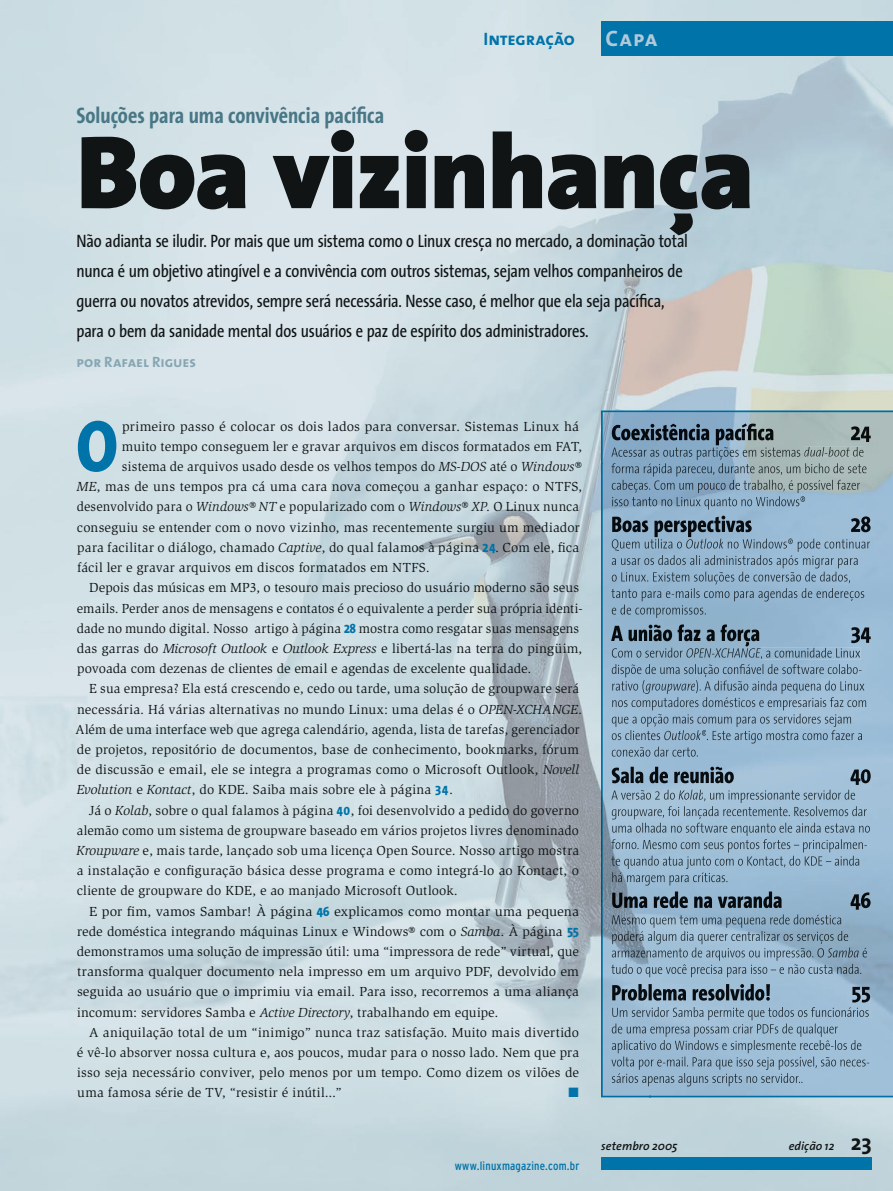
<style>
.page{position:relative;width:893px;height:1191px;background:#fff}
.page>*{position:absolute;margin:0;border:0;box-sizing:border-box;transform-origin:0 0}
.t1{font:900 105px "The Sans";letter-spacing:-.015em;color:#101415}
.t2{font:800 73.35px "The Sans Condensed";color:#0073a9}
.t3{font:700 22.5px "The Sans Condensed";color:#487786}
.t4{font:22.5px "The Sans Bold Caps";color:#b1cada}
.t5{font:18px/30px "The Sans Condensed";letter-spacing:-.01em;color:#101415}
.t6{font:18px "The Sans Bold Caps";letter-spacing:-.015em;color:#0073a9}
.t7{font:15px "The Sans Bold Caps";color:#86a6b2}
.t8{font:13.5px "Slimbach";letter-spacing:.01em;color:#101415}
.t9{font:13.5px "Slimbach";letter-spacing:.01em;color:#101415;scale:1.04 1}
.t10{font:13.5px "Zapf Dingbats";color:#0073a9}
.t11{font:condensed 12px "Interstate";letter-spacing:.015em;color:#0073a9}
.t12{font:italic 600 12px "The Sans";letter-spacing:.005em;color:#101415}
.s1{font-style:italic}
.s2{font-family:"The Sans Condensed";font-weight:800;color:#0073a9}
.s3{font-weight:700;font-style:normal;font-size:22.5px}
</style>
<div class="page">
<img style="left:472px;top:0;width:421px;height:414px">
<img style="left:472px;top:414px;width:158px;height:777px">
<img style="left:630px;top:1097px;width:263px;height:94px">
<img style="left:650px;top:464px;width:243px;height:580px">
<img style="left:650px;top:464px;width:217px;height:12px">
<img style="left:650px;top:480px;width:210px;height:13px">
<img style="left:650px;top:496px;width:155px;height:13px">
<img style="left:650px;top:515px;width:221px;height:22px">
<img style="left:650px;top:538px;width:32px;height:13px">
<img style="left:686px;top:538px;width:38px;height:10px">
<img style="left:724px;top:538px;width:146px;height:14px">
<img style="left:650px;top:555px;width:209px;height:13px">
<img style="left:650px;top:571px;width:201px;height:13px">
<img style="left:650px;top:588px;width:215px;height:13px">
<img style="left:650px;top:604px;width:57px;height:14px">
<img style="left:650px;top:624px;width:221px;height:22px">
<img style="left:650px;top:647px;width:33px;height:10px">
<img style="left:686px;top:648px;width:75px;height:9px">
<img style="left:761px;top:647px;width:99px;height:12px">
<img style="left:650px;top:664px;width:211px;height:13px">
<img style="left:650px;top:683px;width:45px;height:11px">
<img style="left:696px;top:680px;width:169px;height:14px">
<img style="left:650px;top:697px;width:217px;height:13px">
<img style="left:650px;top:713px;width:202px;height:14px">
<img style="left:650px;top:730px;width:11px;height:10px">
<img style="left:664px;top:730px;width:43px;height:10px">
<img style="left:707px;top:730px;width:156px;height:13px">
<img style="left:650px;top:746px;width:48px;height:10px">
<img style="left:650px;top:766px;width:221px;height:19px">
<img style="left:650px;top:789px;width:25px;height:10px">
<img style="left:679px;top:789px;width:25px;height:10px">
<img style="left:704px;top:789px;width:152px;height:14px">
<img style="left:650px;top:806px;width:217px;height:13px">
<img style="left:650px;top:822px;width:220px;height:14px">
<img style="left:650px;top:839px;width:217px;height:13px">
<img style="left:650px;top:855px;width:210px;height:14px">
<img style="left:650px;top:872px;width:78px;height:13px">
<img style="left:650px;top:891px;width:221px;height:18px">
<img style="left:650px;top:914px;width:192px;height:13px">
<img style="left:650px;top:931px;width:199px;height:13px">
<img style="left:650px;top:947px;width:174px;height:13px">
<img style="left:828px;top:947px;width:31px;height:10px">
<svg style="left:859px;top:947px;width:9px;height:10px"></svg>
<img style="left:650px;top:964px;width:212px;height:13px">
<img style="left:650px;top:984px;width:221px;height:18px">
<img style="left:650px;top:1007px;width:219px;height:13px">
<img style="left:650px;top:1023px;width:188px;height:13px">
<img style="left:650px;top:1040px;width:212px;height:4px">
<img style="left:601px;top:410px;width:292px;height:54px">
<img style="left:601px;top:463px;width:49px;height:634px">
<img style="left:649px;top:1044px;width:244px;height:53px">
<div style="left:601px;top:1157px;width:271px;height:12px;background:#0073a9"></div>
<div style="left:601px;top:21px;width:292px;height:34px;background:#0073a9"></div>
<h3 class="t6" style="left:484px;top:24px;width:93px">Integração</h3>
<h3 class="t4" style="left:606px;top:20px;width:54px">Capa</h3>
<h3 class="t3" style="left:77px;top:96px;width:309px">Soluções para uma convivência pacífica</h3>
<h1 class="t1" style="left:77px;top:84px;width:679px">Boa vizinhança</h1>
<p class="t5" style="left:77px;top:226px;width:613px">Não adianta se iludir. Por mais que um sistema como o Linux cresça no mercado, a dominação total nunca é um objetivo atingível e a convivência com outros sistemas, sejam velhos companheiros de guerra ou novatos atrevidos, sempre será necessária. Nesse caso, é melhor que ela seja pacífica, para o bem da sanidade mental dos usuários e paz de espírito dos administradores.</p>
<p class="t7" style="left:77px;top:350px;width:121px">por Rafael Rigues</p>
<h2 class="t2" style="left:77px;top:405px;width:43px">O</h2>
<p class="t8" style="left:122px;top:418px;width:458px">primeiro passo é colocar os dois lados para conversar. Sistemas Linux há</p>
<p class="t8" style="left:122px;top:438px;width:462px">muito tempo conseguem ler e gravar arquivos em discos formatados em FAT,</p>
<p class="t8" style="left:122px;top:459px;width:461px">sistema de arquivos usado desde os velhos tempos do <span class="s1">MS-DOS</span> até o <span class="s1">Windows®</span></p>
<p class="t8" style="left:77px;top:479px;width:507px"><span class="s1">ME</span> , mas de uns tempos pra cá uma cara nova começou a ganhar espaço: o NTFS,</p>
<p class="t8" style="left:77px;top:499px;width:504px">desenvolvido para o <span class="s1">Windows® NT</span> e popularizado com o <span class="s1">Windows® XP</span> . O Linux nunca</p>
<p class="t8" style="left:77px;top:519px;width:504px">conseguiu se entender com o novo vizinho, mas recentemente surgiu um mediador</p>
<p class="t8" style="left:77px;top:539px;width:503px">para facilitar o diálogo, chamado <span class="s1">Captive</span>, do qual falamos à página <span class="s2">24</span>. Com ele, fica</p>
<p class="t8" style="left:77px;top:560px;width:354px">fácil ler e gravar arquivos em discos formatados em NTFS.</p>
<p class="t8" style="left:89px;top:580px;width:491px">Depois das músicas em MP3, o tesouro mais precioso do usuário moderno são seus</p>
<p class="t8" style="left:77px;top:600px;width:507px">emails. Perder anos de mensagens e contatos é o equivalente a perder sua própria identi-</p>
<p class="t8" style="left:77px;top:620px;width:504px">dade no mundo digital. Nosso artigo à página <span class="s2">28</span> mostra como resgatar suas mensagens</p>
<p class="t8" style="left:77px;top:640px;width:507px">das garras do <span class="s1">Microsoft Outlook</span> e <span class="s1">Outlook Express</span> e libertá-las na terra do pingüim,</p>
<p class="t8" style="left:77px;top:661px;width:456px">povoada com dezenas de clientes de email e agendas de excelente qualidade.</p>
<p class="t8" style="left:89px;top:681px;width:491px">E sua empresa? Ela está crescendo e, cedo ou tarde, uma solução de groupware será</p>
<p class="t8" style="left:77px;top:701px;width:506px">necessária. Há várias alternativas no mundo Linux: uma delas é o <span class="s1">OPEN-XCHANGE</span> .</p>
<p class="t8" style="left:75px;top:721px;width:506px">Além de uma interface web que agrega calendário, agenda, lista de tarefas, gerenciador</p>
<p class="t8" style="left:77px;top:741px;width:504px">de projetos, repositório de documentos, base de conhecimento, bookmarks, fórum</p>
<p class="t8" style="left:77px;top:762px;width:504px">de discussão e email, ele se integra a programas como o Microsoft Outlook, <span class="s1">Novell</span></p>
<p class="t8" style="left:77px;top:782px;width:378px"><span class="s1">Evolution</span> e <span class="s1">Kontact</span> , do KDE. Saiba mais sobre ele à página <span class="s2">34</span> .</p>
<p class="t8" style="left:89px;top:802px;width:491px">Já o <span class="s1">Kolab</span> , sobre o qual falamos à página <span class="s2">40</span> , foi desenvolvido a pedido do governo</p>
<p class="t8" style="left:77px;top:822px;width:504px">alemão como um sistema de groupware baseado em vários projetos livres denominado</p>
<p class="t8" style="left:77px;top:842px;width:504px"><span class="s1">Kroupware</span> e, mais tarde, lançado sob uma licença Open Source. Nosso artigo mostra</p>
<p class="t8" style="left:77px;top:863px;width:504px">a instalação e configuração básica desse programa e como integrá-lo ao Kontact, o</p>
<p class="t8" style="left:77px;top:883px;width:382px">cliente de groupware do KDE, e ao manjado Microsoft Outlook.</p>
<p class="t9" style="left:89px;top:903px;width:472px">E por fim, vamos Sambar! À página <span class="s2">46</span> explicamos como montar uma pequena</p>
<p class="t8" style="left:77px;top:923px;width:503px">rede doméstica integrando máquinas Linux e Windows® com o <span class="s1">Samba</span> . À página <span class="s2">55</span></p>
<p class="t8" style="left:77px;top:943px;width:504px">demonstramos uma solução de impressão útil: uma “impressora de rede” virtual, que</p>
<p class="t8" style="left:77px;top:964px;width:503px">transforma qualquer documento nela impresso em um arquivo PDF, devolvido em</p>
<p class="t8" style="left:77px;top:984px;width:503px">seguida ao usuário que o imprimiu via email. Para isso, recorremos a uma aliança</p>
<p class="t8" style="left:77px;top:1004px;width:423px">incomum: servidores Samba e <span class="s1">Active Directory</span> , trabalhando em equipe.</p>
<p class="t8" style="left:89px;top:1024px;width:491px">A aniquilação total de um “inimigo” nunca traz satisfação. Muito mais divertido</p>
<p class="t8" style="left:77px;top:1044px;width:504px">é vê-lo absorver nossa cultura e, aos poucos, mudar para o nosso lado. Nem que pra</p>
<p class="t8" style="left:77px;top:1065px;width:503px">isso seja necessário conviver, pelo menos por um tempo. Como dizem os vilões de</p>
<p class="t8" style="left:77px;top:1085px;width:266px">uma famosa série de TV, “resistir é inútil...”</p>
<p class="t10" style="left:569px;top:1086px;width:12px">■</p>
<p class="t11" style="left:455px;top:1158px;width:126px">www.linuxmagazine.com.br</p>
<p class="t12" style="left:601px;top:1135px;width:78px">setembro 2005</p>
<p class="t12" style="left:789px;top:1135px;width:85px">edição 12 <span class="s3">23</span></p>
</div>
